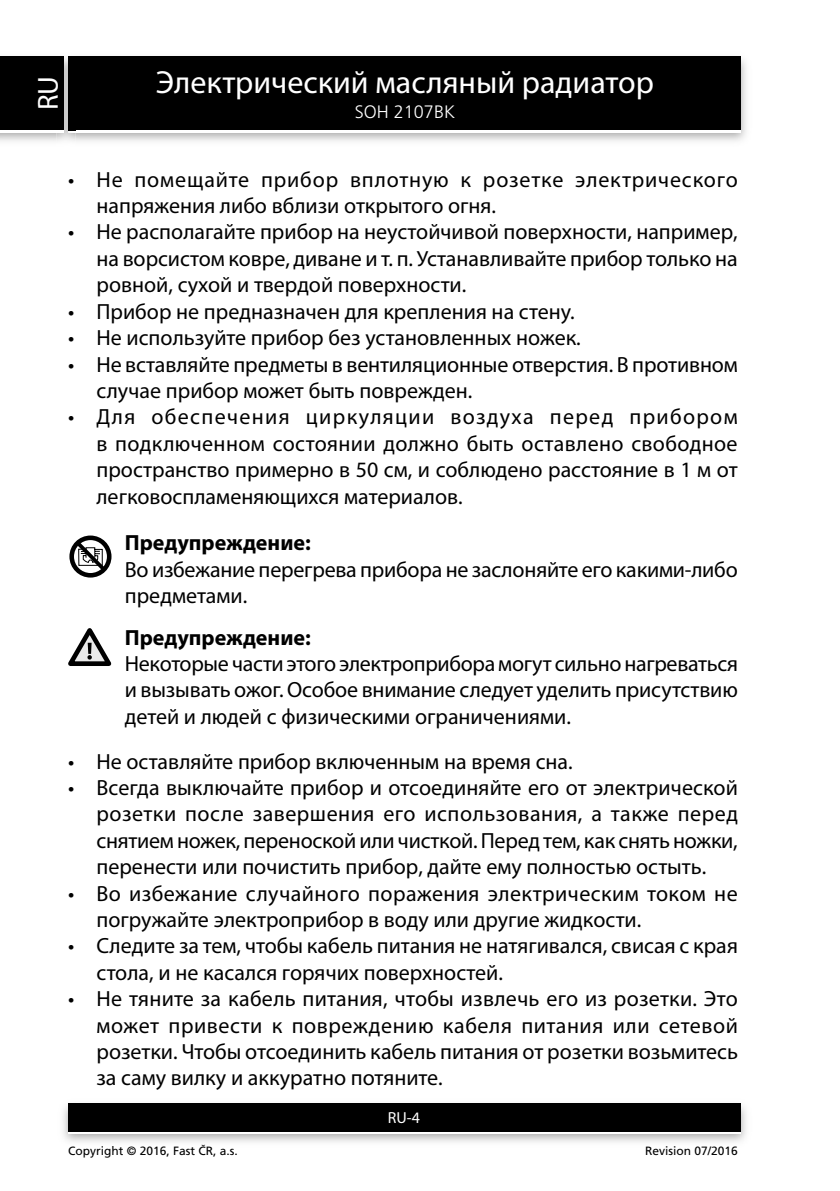
<style>
.page{position:relative;width:840px;height:1191px;background:#fff}
.page>*{position:absolute;margin:0;border:0;box-sizing:border-box;transform-origin:0 0}
.t1{font:32px "Myriad Pro";color:#fff}
.t2{font:29px "Myriad Pro";color:#fff}
.Frutiger_Roman_7{font:22px/26.4px "Myriad Pro";color:#000;text-align:justify}
.Frutiger_Roman_7-2{font:22px/26.4px "Myriad Pro";letter-spacing:.03em;color:#000}
.Normální{font:700 22px "Myriad Pro";color:#000}
.t3{font:300 18px "Frutiger CE";color:#fff}
.t4{font:16px "Myriad Pro";color:#fff}
.t5{font:12px "Frutiger CE";color:#000}
</style>
<div class="page">
<img style="left:0;top:56px;width:746px;height:85px">
<div style="left:68px;top:59px;width:672px;height:74px;background:#fff"></div>
<div style="left:68px;top:57px;width:672px;height:73px;background:#000"></div>
<img style="left:63px;top:1103px;width:683px;height:39px">
<div style="left:68px;top:1106px;width:672px;height:28px;background:linear-gradient(to right,#fff,#fff)"></div>
<div style="left:68px;top:1103px;width:672px;height:28px;background:#000"></div>
<img style="left:57px;top:56px;width:18px;height:85px">
<img style="left:68px;top:130px;width:7px;height:3px">
<svg style="left:68px;top:57px;width:7px;height:2px"></svg>
<img style="left:68px;top:59px;width:7px;height:71px">
<div style="left:0;top:59px;width:64px;height:74px;background:#fff"></div>
<div style="left:0;top:57px;width:64px;height:73px;background:#000"></div>
<div style="left:69px;top:535px;width:42px;height:42px;border:5px solid #000;border-radius:50%"></div>
<svg style="left:72px;top:537px;width:37px;height:38px"></svg>
<svg style="left:68px;top:628px;width:43px;height:38px"></svg>
<h2 class="t2" style="left:30px;top:110px;width:36px;rotate:-90deg">RU</h2>
<h1 class="t1" style="left:156px;top:62px;width:499px">Электрический масляный радиатор</h1>
<p class="t3" style="left:354px;top:102px;width:102px">SOH 2107BK</p>
<p class="Frutiger_Roman_7-2" style="left:96px;top:166px;width:642px;text-indent:-28px">• Не помещайте прибор вплотную к розетке электрического напряжения либо вблизи открытого огня.</p>
<p class="Frutiger_Roman_7" style="left:96px;top:218px;width:642px;text-indent:-28px">• Не располагайте прибор на неустойчивой поверхности, например, на ворсистом ковре, диване и т. п. Устанавливайте прибор только на ровной, сухой и твердой поверхности.</p>
<p class="Frutiger_Roman_7" style="left:68px;top:298px;width:505px">• Прибор не предназначен для крепления на стену.</p>
<p class="Frutiger_Roman_7" style="left:68px;top:324px;width:512px">• Не используйте прибор без установленных ножек.</p>
<p class="Frutiger_Roman_7" style="left:96px;top:350px;width:642px;text-indent:-28px">• Не вставляйте предметы в вентиляционные отверстия. В противном случае прибор может быть поврежден.</p>
<p class="Frutiger_Roman_7" style="left:96px;top:403px;width:642px;text-indent:-28px">• Для обеспечения циркуляции воздуха перед прибором в подключенном состоянии должно быть оставлено свободное пространство примерно в 50 см, и соблюдено расстояние в 1 м от легковоспламеняющихся материалов.</p>
<p class="Normální" style="left:125px;top:529px;width:187px">Предупреждение:</p>
<p class="Frutiger_Roman_7" style="left:125px;top:556px;width:614px">Во избежание перегрева прибора не заслоняйте его какими-либо предметами.</p>
<p class="Normální" style="left:125px;top:623px;width:187px">Предупреждение:</p>
<p class="Frutiger_Roman_7" style="left:125px;top:650px;width:614px">Некоторые части этого электроприбора могут сильно нагреваться и вызывать ожог. Особое внимание следует уделить присутствию детей и людей с физическими ограничениями.</p>
<p class="Frutiger_Roman_7" style="left:68px;top:747px;width:504px">• Не оставляйте прибор включенным на время сна.</p>
<p class="Frutiger_Roman_7" style="left:96px;top:774px;width:642px;text-indent:-28px">• Всегда выключайте прибор и отсоединяйте его от электрической розетки после завершения его использования, а также перед снятием ножек, переноской или чисткой. Перед тем, как снять ножки, перенести или почистить прибор, дайте ему полностью остыть.</p>
<p class="Frutiger_Roman_7" style="left:96px;top:879px;width:642px;text-indent:-28px">• Во избежание случайного поражения электрическим током не погружайте электроприбор в воду или другие жидкости.</p>
<p class="Frutiger_Roman_7" style="left:96px;top:932px;width:642px;text-indent:-28px">• Следите за тем, чтобы кабель питания не натягивался, свисая с края стола, и не касался горячих поверхностей.</p>
<p class="Frutiger_Roman_7" style="left:96px;top:985px;width:642px;text-indent:-28px">• Не тяните за кабель питания, чтобы извлечь его из розетки. Это может привести к повреждению кабеля питания или сетевой розетки. Чтобы отсоединить кабель питания от розетки возьмитесь за саму вилку и аккуратно потяните.</p>
<p class="t4" style="left:388px;top:1108px;width:34px">RU-4</p>
<p class="t5" style="left:68px;top:1144px;width:171px">Copyright © 2016, Fast ČR, a.s.</p>
<p class="t5" style="left:644px;top:1144px;width:94px">Revision 07/2016</p>
</div>
